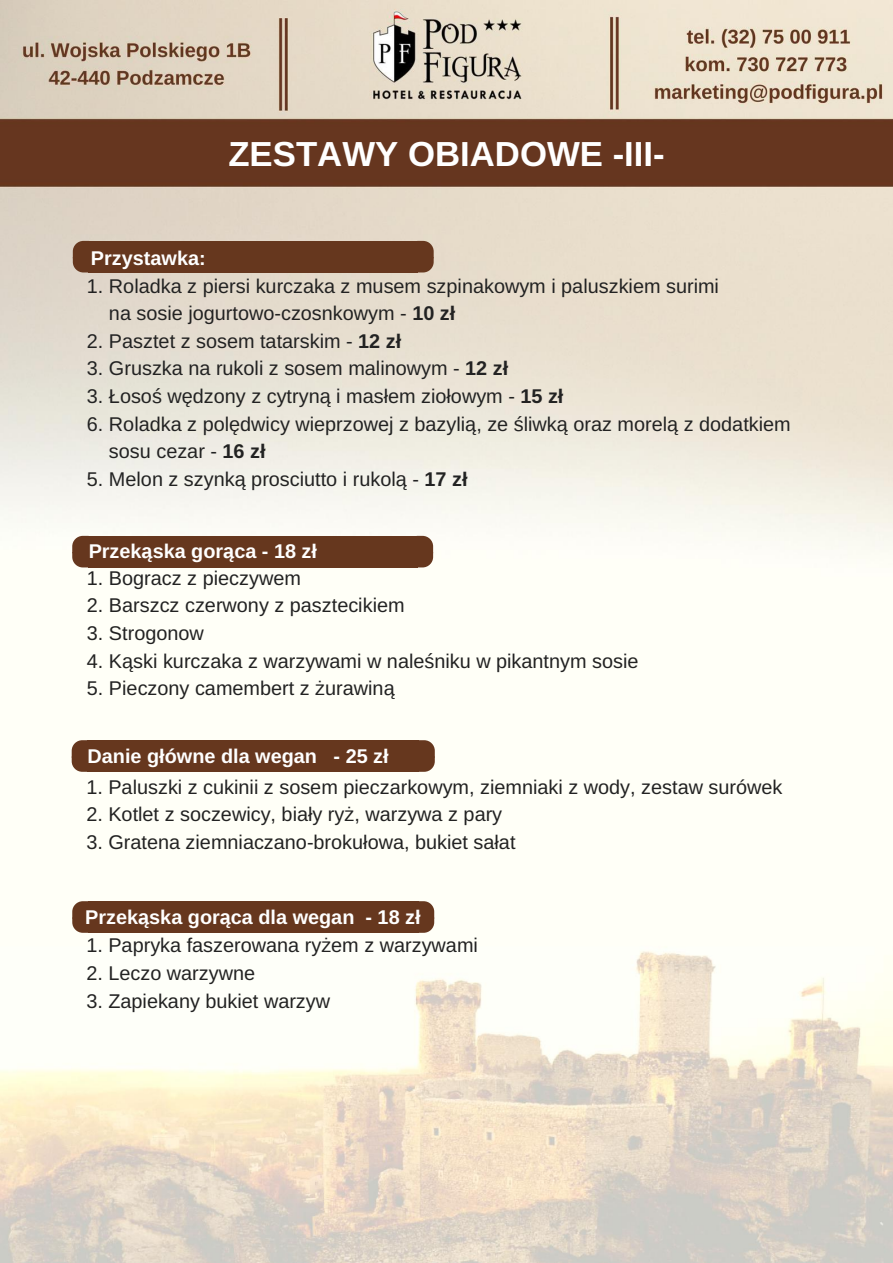
<style>
.page{position:relative;width:893px;height:1263px;background:#fff}
.page>*{position:absolute;margin:0;border:0;box-sizing:border-box;transform-origin:0 0}
.t1{font:700 34.8px "Arimo";color:#fff}
.t2{font:19.88px/27.6px "Arimo";color:#222}
.t3{font:700 19.88px "Arimo";color:#fff}
.s1{font-weight:700}
.s2{font-family:"Liberation Sans";font-weight:700}
.s3{font-family:"Liberation Sans"}
</style>
<div class="page">
<img style="left:0;top:0;width:893px;height:1263px">
<div style="left:89px;top:241px;width:329px;height:17px;background:#66371e"></div>
<div style="left:89px;top:257px;width:329px;height:15px;background:#66371e"></div>
<svg style="left:73px;top:241px;width:16px;height:31px"></svg>
<svg style="left:418px;top:241px;width:16px;height:31px"></svg>
<div style="left:88px;top:901px;width:330px;height:17px;background:#66371e"></div>
<div style="left:88px;top:917px;width:330px;height:16px;background:#66371e"></div>
<svg style="left:72px;top:901px;width:16px;height:32px"></svg>
<svg style="left:418px;top:901px;width:16px;height:32px"></svg>
<div style="left:88px;top:536px;width:329px;height:17px;background:#66371e"></div>
<div style="left:88px;top:552px;width:329px;height:15px;background:#66371e"></div>
<svg style="left:72px;top:536px;width:16px;height:31px"></svg>
<svg style="left:417px;top:536px;width:16px;height:31px"></svg>
<div style="left:88px;top:740px;width:331px;height:17px;background:#66371e"></div>
<div style="left:88px;top:756px;width:331px;height:16px;background:#66371e"></div>
<svg style="left:72px;top:740px;width:16px;height:32px"></svg>
<svg style="left:419px;top:740px;width:16px;height:32px"></svg>
<h1 class="t1" style="left:228px;top:134px;width:438px">ZESTAWY OBIADOWE -III-</h1>
<p class="t3" style="left:91px;top:247px;width:116px">Przystawka:</p>
<p class="t2" style="left:109px;top:272px;width:611px;text-indent:-22px">1. Roladka z piersi kurczaka z musem szpinakowym i paluszkiem surimi na sosie jogurtowo-czosnkowym - <span class="s1">10 z</span><span class="s2">ł</span></p>
<p class="t2" style="left:87px;top:327px;width:316px">2. Pasztet z sosem tatarskim - <span class="s1">12 z</span><span class="s2">ł</span></p>
<p class="t2" style="left:87px;top:355px;width:423px">3. Gruszka na rukoli z sosem malinowym - <span class="s1">12 z</span><span class="s2">ł</span></p>
<p class="t2" style="left:87px;top:382px;width:478px">3. <span class="s3">Ł</span>oso<span class="s3">ś</span> w<span class="s3">ę</span>dzony z cytryn<span class="s3">ą</span> i mas<span class="s3">ł</span>em zio<span class="s3">ł</span>owym - <span class="s1">15 z</span><span class="s2">ł</span></p>
<p class="t2" style="left:109px;top:410px;width:683px;text-indent:-22px">6. Roladka z pol<span class="s3">ę</span>dwicy wieprzowej z bazyli<span class="s3">ą</span>, ze <span class="s3">ś</span>liwk<span class="s3">ą</span> oraz morel<span class="s3">ą</span> z dodatkiem sosu cezar - <span class="s1">16 z</span><span class="s2">ł</span></p>
<p class="t2" style="left:87px;top:465px;width:382px">5. Melon z szynk<span class="s3">ą</span> prosciutto i rukol<span class="s3">ą</span> - <span class="s1">17 z</span><span class="s2">ł</span></p>
<p class="t3" style="left:89px;top:540px;width:230px">Przek<span class="s3">ą</span>ska gor<span class="s3">ą</span>ca - 18 z<span class="s3">ł</span></p>
<p class="t2" style="left:87px;top:564px;width:216px">1. Bogracz z pieczywem</p>
<p class="t2" style="left:87px;top:592px;width:319px">2. Barszcz czerwony z pasztecikiem</p>
<p class="t2" style="left:87px;top:619px;width:118px">3. Strogonow</p>
<p class="t2" style="left:87px;top:647px;width:553px">4. K<span class="s3">ą</span>ski kurczaka z warzywami w nale<span class="s3">ś</span>niku w pikantnym sosie</p>
<p class="t2" style="left:87px;top:674px;width:309px">5. Pieczony camembert z <span class="s3">ż</span>urawin<span class="s3">ą</span></p>
<p class="t3" style="left:88px;top:745px;width:303px">Danie g<span class="s3">ł</span>ówne dla wegan - 25 z<span class="s3">ł</span></p>
<p class="t2" style="left:86px;top:773px;width:698px">1. Paluszki z cukinii z sosem pieczarkowym, ziemniaki z wody, zestaw surówek</p>
<p class="t2" style="left:86px;top:801px;width:417px">2. Kotlet z soczewicy, bia<span class="s3">ł</span>y ry<span class="s3">ż</span>, warzywa z pary</p>
<p class="t2" style="left:86px;top:828px;width:431px">3. Gratena ziemniaczano-broku<span class="s3">ł</span>owa, bukiet sa<span class="s3">ł</span>at</p>
<p class="t3" style="left:85px;top:906px;width:337px">Przek<span class="s3">ą</span>ska gor<span class="s3">ą</span>ca dla wegan - 18 z<span class="s3">ł</span></p>
<p class="t2" style="left:86px;top:932px;width:393px">1. Papryka faszerowana ry<span class="s3">ż</span>em z warzywami</p>
<p class="t2" style="left:86px;top:959px;width:170px">2. Leczo warzywne</p>
<p class="t2" style="left:86px;top:987px;width:245px">3. Zapiekany bukiet warzyw</p>
</div>
